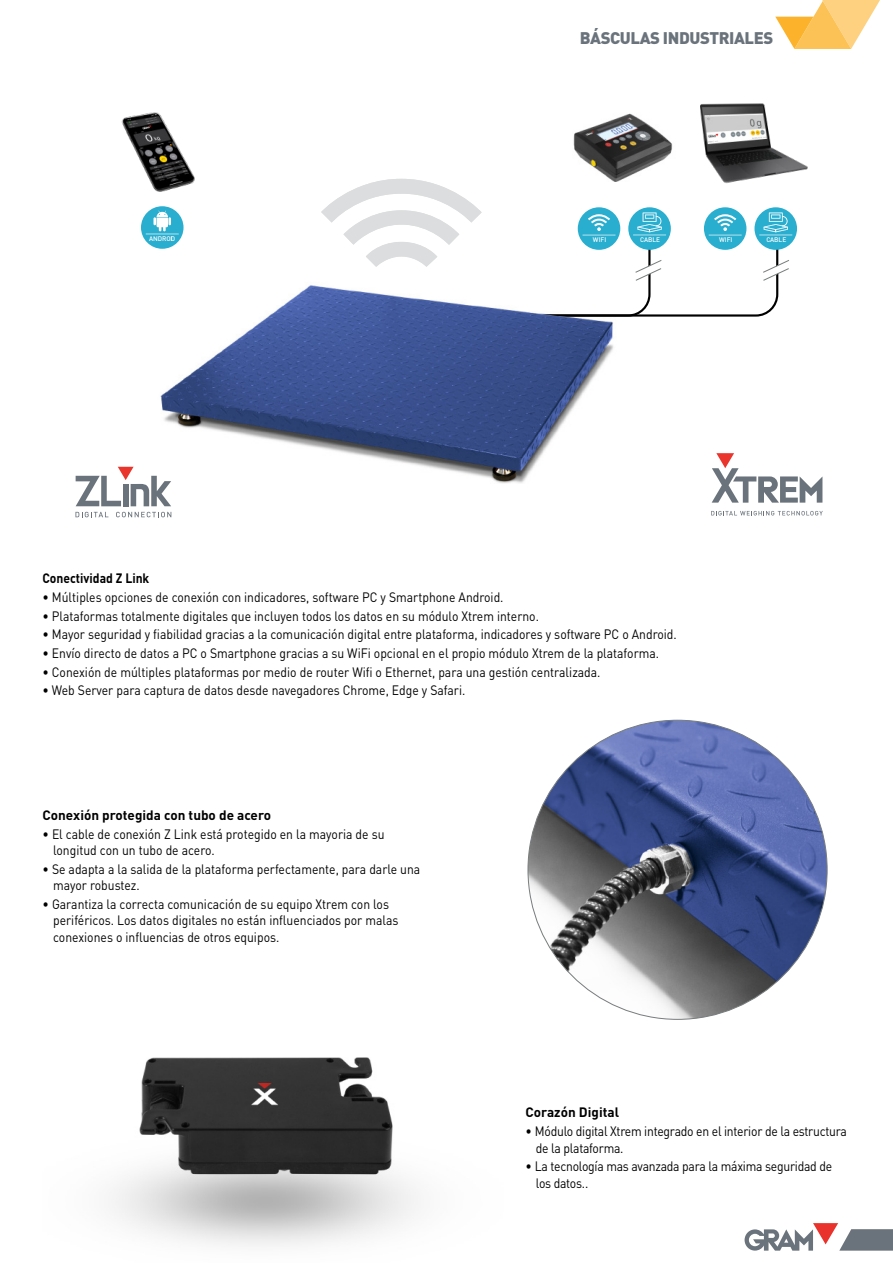
<style>
.page{position:relative;width:893px;height:1263px;background:#fff}
.page>*{position:absolute;margin:0;border:0;box-sizing:border-box;transform-origin:0 0}
.t1{font:900 16.65px "DIN Pro";letter-spacing:-.025em;color:#6a737b}
.Descripcion{font:13.5px/16.5px "DIN Pro";color:#000;scale:.9 1}
.Descripcion-2{font:13.5px/16.5px "DIN Pro";letter-spacing:-.02em;color:#000;scale:.9 1}
.Descripcion-3{font:700 13.5px "DIN Pro";color:#000}
.Descripcion-4{font:700 13.5px "DIN Pro";color:#000;scale:.9 1}
.t2{font:500 6.6px "DIN";color:#fff}
</style>
<div class="page">
<img style="left:75px;top:178px;width:677px;height:340px">
<div style="left:754px;top:207px;width:43px;height:43px;background:#29aed0;border-radius:50%"></div>
<hr style="left:759px;top:235px;width:33px;height:1px;background:#fff">
<svg style="left:321px;top:179px;width:468px;height:139px"></svg>
<img style="left:666px;top:103px;width:142px;height:99px">
<img style="left:528px;top:720px;width:299px;height:299px;border-radius:150px">
<img style="left:111px;top:1057px;width:307px;height:189px">
<svg style="left:712px;top:453px;width:110px;height:50px"></svg>
<svg style="left:711px;top:511px;width:112px;height:4px"></svg>
<svg style="left:75px;top:512px;width:33px;height:5px"></svg>
<svg style="left:116px;top:512px;width:55px;height:5px"></svg>
<svg style="left:76px;top:467px;width:95px;height:39px"></svg>
<img style="left:549px;top:103px;width:143px;height:97px">
<svg style="left:745px;top:1223px;width:148px;height:27px"></svg>
<svg style="left:775px;top:0;width:105px;height:49px"></svg>
<div style="left:141px;top:206px;width:43px;height:43px;background:#29aed0;border-radius:50%"></div>
<svg style="left:153px;top:216px;width:18px;height:15px"></svg>
<hr style="left:146px;top:234px;width:33px;height:1px;background:#fff">
<img style="left:75px;top:112px;width:178px;height:104px">
<p class="t2" style="left:149px;top:235px;width:28px">ANDROID</p>
<p class="t1" style="left:580px;top:26px;width:195px">BÁSCULAS INDUSTRIALES</p>
<p class="t2" style="left:593px;top:236px;width:15px">WIFI</p>
<p class="t2" style="left:640px;top:236px;width:21px">CABLE</p>
<p class="t2" style="left:719px;top:236px;width:15px">WIFI</p>
<p class="t2" style="left:766px;top:236px;width:21px">CABLE</p>
<p class="Descripcion-4" style="left:42px;top:569px;width:120px">Conectividad Z Link</p>
<p class="Descripcion" style="left:42px;top:588px;width:514px">• Múltiples opciones de conexión con indicadores, software PC y Smartphone Android.</p>
<p class="Descripcion" style="left:42px;top:607px;width:553px">• Plataformas totalmente digitales que incluyen todos los datos en su módulo Xtrem interno.</p>
<p class="Descripcion" style="left:42px;top:626px;width:706px">• Mayor seguridad y fiabilidad gracias a la comunicación digital entre plataforma, indicadores y software PC o Android.</p>
<p class="Descripcion" style="left:42px;top:644px;width:687px">• Envío directo de datos a PC o Smartphone gracias a su WiFi opcional en el propio módulo Xtrem de la plataforma.</p>
<p class="Descripcion" style="left:42px;top:663px;width:622px">• Conexión de múltiples plataformas por medio de router Wifi o Ethernet, para una gestión centralizada.</p>
<p class="Descripcion" style="left:42px;top:681px;width:471px">• Web Server para captura de datos desde navegadores Chrome, Edge y Safari.</p>
<p class="Descripcion-3" style="left:43px;top:806px;width:230px">Conexión protegida con tubo de acero</p>
<p class="Descripcion" style="left:53px;top:825px;width:370px;text-indent:-11px">• El cable de conexión Z Link está protegido en la mayoria de su longitud con un tubo de acero.</p>
<p class="Descripcion" style="left:53px;top:860px;width:409px;text-indent:-11px">• Se adapta a la salida de la plataforma perfectamente, para darle una mayor robustez.</p>
<p class="Descripcion" style="left:53px;top:895px;width:385px;text-indent:-11px">• Garantiza la correcta comunicación de su equipo Xtrem con los periféricos. Los datos digitales no están influenciados por malas conexiones o influencias de otros equipos.</p>
<p class="Descripcion-3" style="left:525px;top:1103px;width:95px">Corazón Digital</p>
<p class="Descripcion-2" style="left:536px;top:1122px;width:347px;text-indent:-10px">• Módulo digital Xtrem integrado en el interior de la estructura de la plataforma.</p>
<p class="Descripcion-2" style="left:536px;top:1157px;width:331px;text-indent:-10px">• La tecnología mas avanzada para la máxima seguridad de los datos..</p>
</div>
